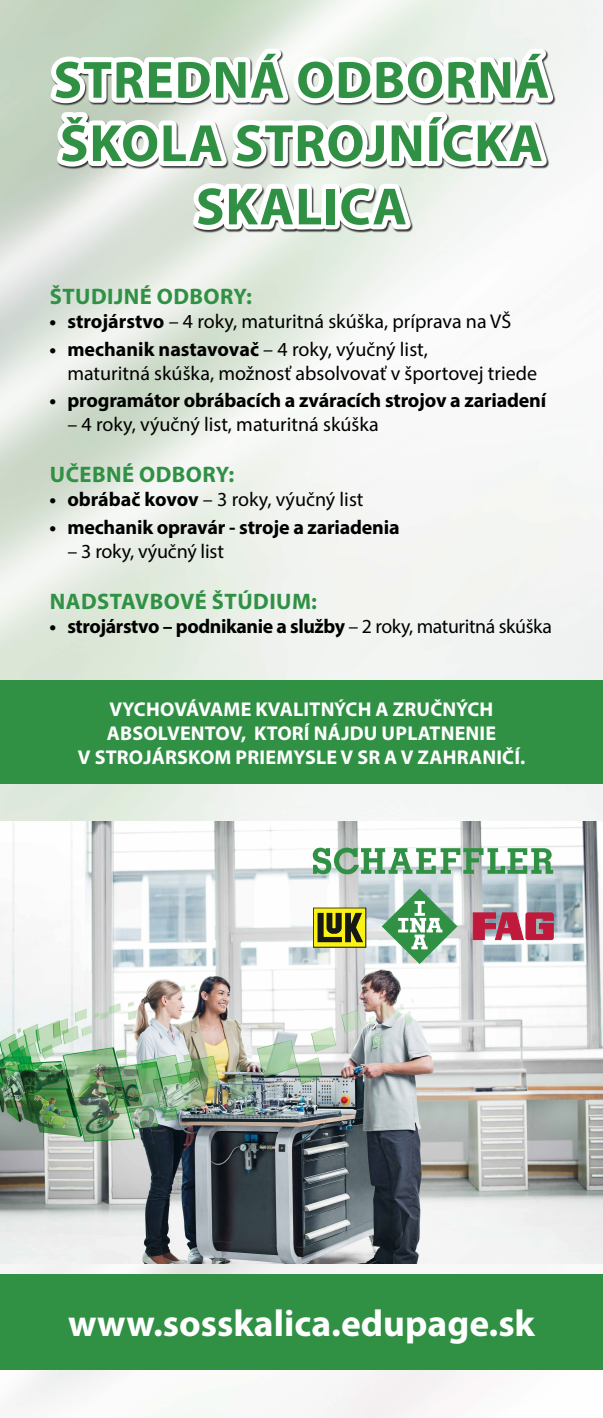
<style>
.page{position:relative;width:603px;height:1418px;background:#fff}
.page>*{position:absolute;margin:0;border:0;box-sizing:border-box;transform-origin:0 0}
.t1{font:700 52.75px/63.3px "Myriad Pro";letter-spacing:.02em;color:#309145;text-align:center}
.t2{font:700 37.5px "Myriad Pro";color:#fff}
.t3{font:700 22.5px "Myriad Pro";letter-spacing:.02em;color:#309145}
.t4{font:20px/24px "Myriad Pro";color:#000}
.t5{font:700 20px "Myriad Pro";letter-spacing:-.01em;color:#000}
.t6{font:700 20px/24px "Myriad Pro";letter-spacing:.01em;color:#fff;text-align:center}
.s1{font-weight:700}
.s2{font-weight:400}
</style>
<div class="page">
<img style="left:0;top:0;width:602px;height:1417px">
<img style="left:0;top:821px;width:602px;height:441px">
<div style="left:0;top:1274px;width:602px;height:95px;background:#309145"></div>
<svg style="left:313px;top:907px;width:53px;height:40px;background:#8e8a18"></svg>
<svg style="left:473px;top:912px;width:80px;height:27px;background:#bd4761"></svg>
<svg style="left:381px;top:888px;width:76px;height:76px"></svg>
<svg style="left:312px;top:847px;width:241px;height:27px"></svg>
<div style="left:0;top:680px;width:602px;height:104px;background:#309145"></div>
<svg style="left:42px;top:40px;width:523px;height:195px"></svg>
<h1 class="t1" style="left:53px;top:47px;width:497px">Stredná odborná škola strojnícka<br>Skalica</h1>
<p class="t3" style="left:50px;top:282px;width:204px">Študijné odbory:</p>
<p class="t4" style="left:50px;top:309px;width:463px"><span class="s1">• strojárstvo</span> – 4 roky, maturitná skúška, príprava na VŠ</p>
<p class="t4" style="left:67px;top:337px;width:471px;text-indent:-18px"><span class="s1">• mechanik nastavovač</span> – 4 roky, výučný list,<br>maturitná skúška, možnosť absolvovať v športovej triede</p>
<p class="t5" style="left:50px;top:387px;width:498px">• programátor obrábacích a zváracích strojov a zariadení</p>
<p class="t4" style="left:67px;top:412px;width:313px">– 4 roky, výučný list, maturitná skúška</p>
<p class="t3" style="left:50px;top:460px;width:186px">Učebné odbory:</p>
<p class="t4" style="left:50px;top:487px;width:315px"><span class="s1">• obrábač kovov</span> – 3 roky, výučný list</p>
<p class="t5" style="left:50px;top:514px;width:351px">• mechanik opravár - stroje a zariadenia</p>
<p class="t4" style="left:67px;top:539px;width:158px">– 3 roky, výučný list</p>
<p class="t3" style="left:50px;top:586px;width:268px">Nadstavbové štúdium:</p>
<p class="t5" style="left:50px;top:613px;width:503px">• strojárstvo – podnikanie a služby <span class="s2">– 2 roky, maturitná skúška</span></p>
<p class="t6" style="left:78px;top:696px;width:448px">Vychovávame kvalitných a zručných absolventov, ktorí nájdu uplatnenie<br>v strojárskom priemysle v SR a v zahraničí.</p>
<h2 class="t2" style="left:68px;top:1299px;width:469px">www.sosskalica.edupage.sk</h2>
</div>
